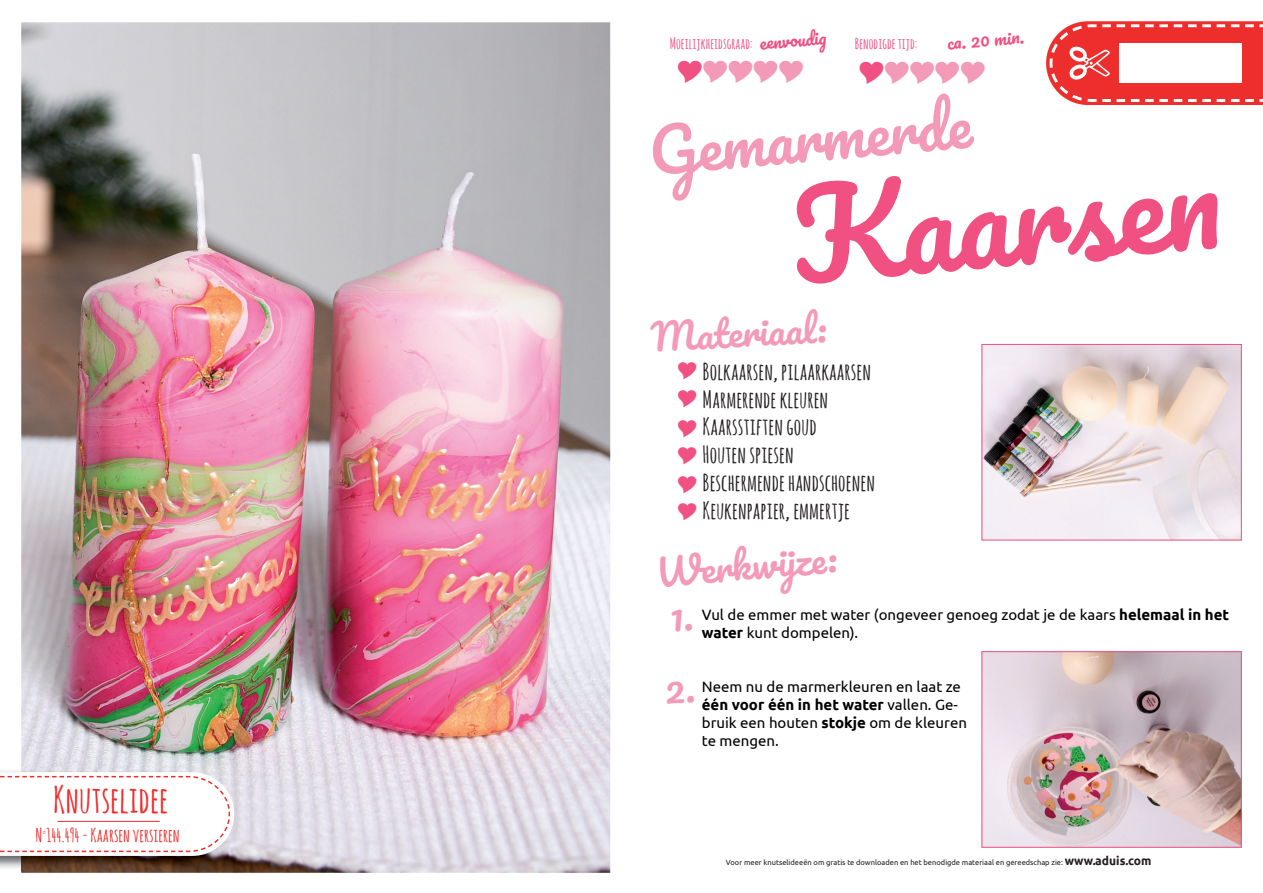
<style>
.page{position:relative;width:1263px;height:893px;background:#fff}
.page>*{position:absolute;margin:0;border:0;box-sizing:border-box;transform-origin:0 0}
.t1{font:118.5px "Pacifico";color:#f05082}
.t2{font:60px "Pacifico";color:#f49ab9}
.t3{font:36.75px/71.8px "Pacifico";color:#f49ab9}
.t4{font:700 36.45px "Amatic SC";color:#ee2e2c}
.t5{font:700 23.25px/27.9px "Amatic SC";color:#231f20}
.t6{font:700 18.45px "Amatic SC";color:#ee2e2c}
.t7{font:17.25px "Pacifico";color:#f05082}
.t8{font:15px/18px "Ubuntu";color:#000}
.t9{font:700 15px "Amatic SC";color:#f05082}
.t10{font:7.5px "Ubuntu";color:#231f20}
.s1{font-weight:700}
.s2{font-weight:700;font-size:12px}
</style>
<div class="page">
<img style="left:21px;top:22px;width:589px;height:851px">
<svg style="left:1046px;top:21px;width:217px;height:84px"></svg>
<img style="left:0;top:769px;width:229px;height:101px">
<svg style="left:0;top:772px;width:234px;height:84px"></svg>
<hr style="left:58px;top:821px;width:102px;height:1px;background:#ee2e2c">
<img style="left:983px;top:346px;width:257px;height:192px">
<div style="left:981px;top:344px;width:261px;height:196px;border:1px solid #f05082"></div>
<img style="left:983px;top:653px;width:257px;height:193px">
<div style="left:981px;top:651px;width:261px;height:197px;border:1px solid #f05082"></div>
<h3 class="t4" style="left:53px;top:773px;width:117px">Knutselidee</h3>
<p class="t6" style="left:35px;top:822px;width:146px">N<sup>°</sup>144.494 - Kaarsen versieren</p>
<p class="t9" style="left:670px;top:33px;width:84px">Moeilijkheidsgraad:</p>
<p class="t7" style="left:759px;top:34px;width:68px;rotate:-5deg">eenvoudig</p>
<p class="t9" style="left:855px;top:33px;width:64px">Benodigde tijd:</p>
<p class="t7" style="left:946px;top:34px;width:78px;rotate:-5deg">ca. 20 min.</p>
<h2 class="t2" style="left:646px;top:120px;width:324px;rotate:-5deg">Gemarmerde</h2>
<h1 class="t1" style="left:786px;top:175px;width:433px;rotate:-5deg">Kaarsen</h1>
<h3 class="t3" style="left:649px;top:303px;width:177px;rotate:-3deg">Materiaal:</h3>
<h3 class="t5" style="left:703px;top:356px;width:174px">Bolkaarsen, pilaarkaarsen<br>Marmerende kleuren<br>Kaarsstiften goud<br>Houten spiesen<br>Beschermende handschoenen<br>Keukenpapier, emmertje</h3>
<h3 class="t3" style="left:653px;top:540px;width:182px;rotate:-5deg">Werkwijze:</h3>
<p class="t8" style="left:702px;top:605px;width:529px">Vul de emmer met water (ongeveer genoeg zodat je de kaars <span class="s1">helemaal in het water</span> kunt dompelen).</p>
<p class="t8" style="left:702px;top:678px;width:267px">Neem nu de marmerkleuren en laat ze <span class="s1">één voor één in het water</span> vallen. Ge&shy;bruik een houten <span class="s1">stokje</span> om de kleuren te mengen.</p>
<h3 class="t3" style="left:659px;top:584px;width:34px;rotate:-3deg">1.<br>2.</h3>
<p class="t10" style="left:726px;top:858px;width:427px">Voor meer knutselideeën om gratis te downloaden en het benodigde materiaal en gereedschap zie: <span class="s2">www.aduis.com</span></p>
</div>
